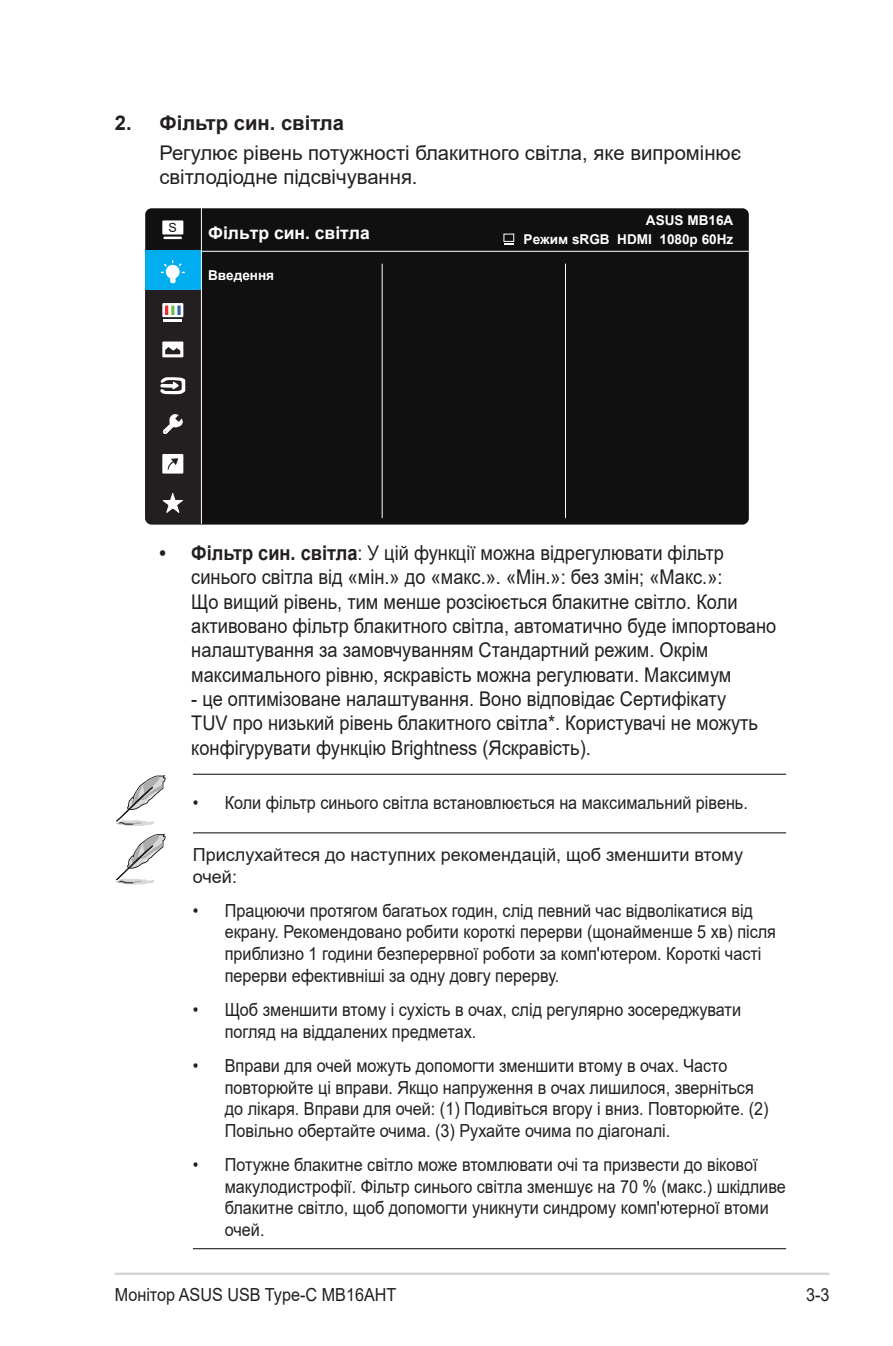
<style>
.page{position:relative;width:893px;height:1346px;background:#fff}
.page>*{position:absolute;margin:0;border:0;box-sizing:border-box;transform-origin:0 0}
.Body_Text_Indent{font:20.25px/24.3px "Arial";color:#231f20;scale:.9 1}
.Body_Text_Indent-2{font:20.25px/24.3px "Arial";color:#231f20}
.OSD_Item{font:700 20.25px "Arial";color:#231f20}
.Body_Text_Indent-3{font:18px/21.6px "Arial";color:#231f20;scale:.9 1}
.Body_Text_Indent-4{font:18px/21.6px "Arial";color:#231f20}
.t1{font:700 17.55px "Arial";color:#fff}
.t2{font:700 13.5px "Arial";color:#fff}
.t3{font:12.6px "Arial";color:#101010}
.s1{font-weight:700}
</style>
<div class="page">
<hr style="left:115px;top:1272px;width:714px;height:3px;background:#d1d2d4">
<div style="left:145px;top:208px;width:604px;height:316px;background:#101010;border-radius:6px"></div>
<hr style="left:145px;top:251px;width:604px;height:1px;background:#fff">
<hr style="left:382px;top:264px;width:1px;height:254px;background:#fff">
<hr style="left:565px;top:264px;width:1px;height:254px;background:#fff">
<div style="left:162px;top:220px;width:21px;height:14px;background:#fff"></div>
<svg style="left:163px;top:237px;width:19px;height:2px"></svg>
<hr style="left:201px;top:207px;width:1px;height:317px;background:#fff">
<svg style="left:145px;top:250px;width:57px;height:274px"></svg>
<div style="left:504px;top:234px;width:10px;height:8px;border:1px solid #fff"></div>
<hr style="left:193px;top:774px;width:593px;height:1px;background:#231f20">
<hr style="left:193px;top:832px;width:593px;height:1px;background:#231f20">
<hr style="left:193px;top:1248px;width:593px;height:1px;background:#231f20">
<svg style="left:116px;top:775px;width:50px;height:51px"></svg>
<svg style="left:115px;top:834px;width:51px;height:51px"></svg>
<p class="OSD_Item" style="left:115px;top:108px;width:231px">2. Фільтр син. світла</p>
<p class="Body_Text_Indent-2" style="left:159px;top:140px;width:583px">Регулює рівень потужності блакитного світла, яке випромінює світлодіодне підсвічування.</p>
<p class="t1" style="left:208px;top:220px;width:163px">Фільтр син. світла</p>
<p class="t2" style="left:646px;top:211px;width:89px">ASUS MB16A</p>
<p class="t3" style="left:168px;top:219px;width:10px">S</p>
<p class="t2" style="left:524px;top:229px;width:211px">Режим sRGB HDMI 1080p 60Hz</p>
<p class="t2" style="left:208px;top:265px;width:68px">Введення</p>
<p class="Body_Text_Indent" style="left:191px;top:541px;width:651px;text-indent:-32px"><span class="s1">• Фільтр син. світла</span>: У цій функції можна відрегулювати фільтр синього світла від «мін.» до «макс.». «Мін.»: без змін; «Макс.»:<br>Що вищий рівень, тим менше розсіюється блакитне світло. Коли активовано фільтр блакитного світла, автоматично буде імпортовано налаштування за замовчуванням Стандартний режим. Окрім максимального рівню, яскравість можна регулювати. Максимум</p>
<p class="Body_Text_Indent" style="left:191px;top:686px;width:631px">- це оптимізоване налаштування. Воно відповідає Сертифікату<br>TUV про низький рівень блакитного світла*. Користувачі не можуть конфігурувати функцію Brightness (Яскравість).</p>
<p class="Body_Text_Indent-3" style="left:193px;top:791px;width:618px">• Коли фільтр синього світла встановлюється на максимальний рівень.</p>
<p class="Body_Text_Indent-4" style="left:193px;top:844px;width:552px">Прислухайтеся до наступних рекомендацій, щоб зменшити втому очей:</p>
<p class="Body_Text_Indent-3" style="left:225px;top:899px;width:614px;text-indent:-32px">• Працюючи протягом багатьох годин, слід певний час відволікатися від екрану. Рекомендовано робити короткі перерви (щонайменше 5 хв) після приблизно 1 години безперервної роботи за комп'ютером. Короткі часті перерви ефективніші за одну довгу перерву.</p>
<p class="Body_Text_Indent-3" style="left:225px;top:999px;width:575px;text-indent:-32px">• Щоб зменшити втому і сухість в очах, слід регулярно зосереджувати погляд на віддалених предметах.</p>
<p class="Body_Text_Indent-3" style="left:225px;top:1055px;width:606px;text-indent:-32px">• Вправи для очей можуть допомогти зменшити втому в очах. Часто повторюйте ці вправи. Якщо напруження в очах лишилося, зверніться до лікаря. Вправи для очей: (1) Подивіться вгору і вниз. Повторюйте. (2)<br>Повільно обертайте очима. (3) Рухайте очима по діагоналі.</p>
<p class="Body_Text_Indent-3" style="left:225px;top:1154px;width:625px;text-indent:-32px">• Потужне блакитне світло може втомлювати очі та призвести до вікової макулодистрофії. Фільтр синього світла зменшує на 70 % (макс.) шкідливе блакитне світло, щоб допомогти уникнути синдрому комп'ютерної втоми очей.</p>
<p class="Body_Text_Indent-3" style="left:115px;top:1283px;width:314px">Монітор ASUS USB Type-C MB16AHT</p>
<p class="Body_Text_Indent-3" style="left:806px;top:1283px;width:28px">3-3</p>
</div>
